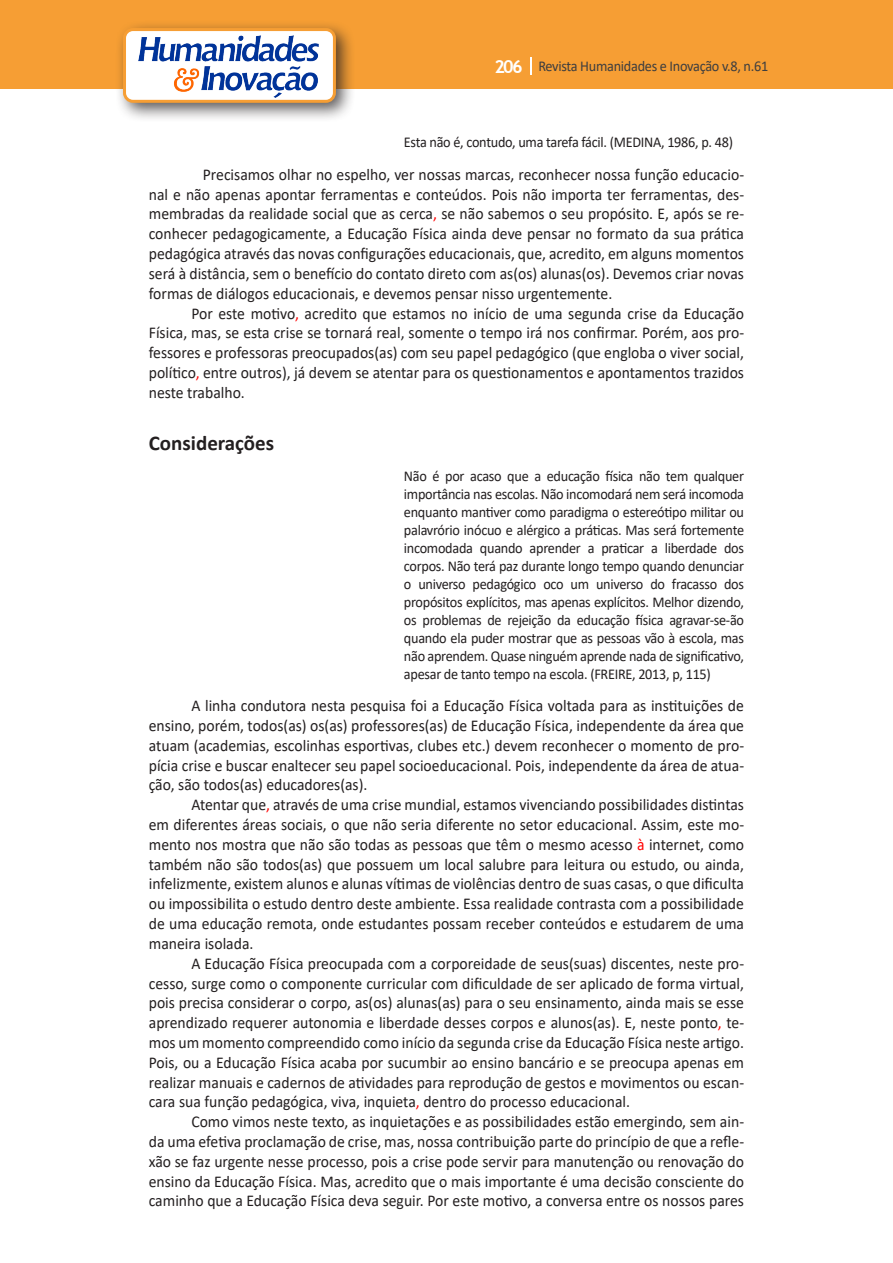
<style>
.page{position:relative;width:893px;height:1263px;background:#fff}
.page>*{position:absolute;margin:0;border:0;box-sizing:border-box;transform-origin:0 0}
.Titulo_2{font:700 21px "Calibri";color:#231f20}
.Texto{font:16.5px/19.8px "Calibri";color:#231f20;text-align:justify;scale:.95 1}
.citacao{font:15px/18px "Calibri";letter-spacing:-.02em;color:#231f20;text-align:justify;scale:.95 1}
.t1{font:15px "Calibri";letter-spacing:-.02em;color:#3e3e3f;scale:.95 1}
.s1{font-family:"Trebuchet MS";font-weight:700;font-size:18px;color:#fff}
.s2{color:#f00}
</style>
<div class="page">
<div style="left:0;top:0;width:893px;height:88px;background:#f69e34"></div>
<svg style="left:530px;top:57px;width:2px;height:18px"></svg>
<div style="left:115px;top:20px;width:241px;height:103px;background:#231f20;opacity:.75"></div>
<div style="left:125px;top:30px;width:209px;height:71px;background:#fff;border-radius:9px"></div>
<img style="left:138px;top:35px;width:181px;height:62px">
<div style="left:123px;top:28px;width:213px;height:75px;border:3px solid #f69e34;border-radius:9px"></div>
<p class="t1" style="left:495px;top:56px;width:290px"><span class="s1">206</span> Revista Humanidades e Inovação v.8, n.61</p>
<p class="citacao" style="left:404px;top:133px;width:348px">Esta não é, contudo, uma tarefa fácil. (MEDINA, 1986, p. 48)</p>
<p class="Texto" style="left:149px;top:164px;width:628px;text-indent:54px">Precisamos olhar no espelho, ver nossas marcas, reconhecer nossa função educacio&shy;nal e não apenas apontar ferramentas e conteúdos. Pois não importa ter ferramentas, des&shy;membradas da realidade social que as cerca<span class="s2">,</span> se não sabemos o seu propósito. E, após se re&shy;conhecer pedagogicamente, a Educação Física ainda deve pensar no formato da sua prática pedagógica através das novas configurações educacionais, que, acredito, em alguns momentos será à distância, sem o benefício do contato direto com as(os) alunas(os). Devemos criar novas formas de diálogos educacionais, e devemos pensar nisso urgentemente.</p>
<p class="Texto" style="left:149px;top:303px;width:628px;text-indent:43px">Por este motivo<span class="s2">,</span> acredito que estamos no início de uma segunda crise da Educação Física, mas, se esta crise se tornará real, somente o tempo irá nos confirmar. Porém, aos pro&shy;fessores e professoras preocupados(as) com seu papel pedagógico (que engloba o viver social, político<span class="s2">,</span> entre outros), já devem se atentar para os questionamentos e apontamentos trazidos neste trabalho.</p>
<p class="Titulo_2" style="left:149px;top:428px;width:127px">Considerações</p>
<p class="citacao" style="left:404px;top:466px;width:360px">Não é por acaso que a educação física não tem qualquer importância nas escolas. Não incomodará nem será incomoda enquanto mantiver como paradigma o estereótipo militar ou palavrório inócuo e alérgico a práticas. Mas será fortemente incomodada quando aprender a praticar a liberdade dos corpos. Não terá paz durante longo tempo quando denunciar o universo pedagógico oco um universo do fracasso dos propósitos explícitos, mas apenas explícitos. Melhor dizendo, os problemas de rejeição da educação física agravar-se-ão quando ela puder mostrar que as pessoas vão à escola, mas não aprendem. Quase ninguém aprende nada de significativo, apesar de tanto tempo na escola. (FREIRE, 2013, p, 115)</p>
<p class="Texto" style="left:149px;top:695px;width:628px;text-indent:43px">A linha condutora nesta pesquisa foi a Educação Física voltada para as instituições de ensino, porém, todos(as) os(as) professores(as) de Educação Física, independente da área que atuam (academias, escolinhas esportivas, clubes etc.) devem reconhecer o momento de pro&shy;pícia crise e buscar enaltecer seu papel socioeducacional. Pois, independente da área de atua&shy;ção, são todos(as) educadores(as).</p>
<p class="Texto" style="left:149px;top:794px;width:628px;text-indent:43px">Atentar que<span class="s2">,</span> através de uma crise mundial, estamos vivenciando possibilidades distintas em diferentes áreas sociais, o que não seria diferente no setor educacional. Assim, este mo&shy;mento nos mostra que não são todas as pessoas que têm o mesmo acesso <span class="s2">à</span> internet, como também não são todos(as) que possuem um local salubre para leitura ou estudo, ou ainda, infelizmente, existem alunos e alunas vítimas de violências dentro de suas casas, o que dificulta ou impossibilita o estudo dentro deste ambiente. Essa realidade contrasta com a possibilidade de uma educação remota, onde estudantes possam receber conteúdos e estudarem de uma maneira isolada.</p>
<p class="Texto" style="left:149px;top:953px;width:628px;text-indent:43px">A Educação Física preocupada com a corporeidade de seus(suas) discentes, neste pro&shy;cesso, surge como o componente curricular com dificuldade de ser aplicado de forma virtual, pois precisa considerar o corpo, as(os) alunas(as) para o seu ensinamento, ainda mais se esse aprendizado requerer autonomia e liberdade desses corpos e alunos(as). E, neste ponto<span class="s2">,</span> te&shy;mos um momento compreendido como início da segunda crise da Educação Física neste artigo.<br>Pois, ou a Educação Física acaba por sucumbir ao ensino bancário e se preocupa apenas em realizar manuais e cadernos de atividades para reprodução de gestos e movimentos ou escan&shy;cara sua função pedagógica, viva, inquieta<span class="s2">,</span> dentro do processo educacional.</p>
<p class="Texto" style="left:149px;top:1111px;width:628px;text-indent:43px">Como vimos neste texto, as inquietações e as possibilidades estão emergindo, sem ain&shy;da uma efetiva proclamação de crise, mas, nossa contribuição parte do princípio de que a refle&shy;xão se faz urgente nesse processo, pois a crise pode servir para manutenção ou renovação do ensino da Educação Física. Mas, acredito que o mais importante é uma decisão consciente do caminho que a Educação Física deva seguir. Por este motivo, a conversa entre os nossos pares</p>
</div>
